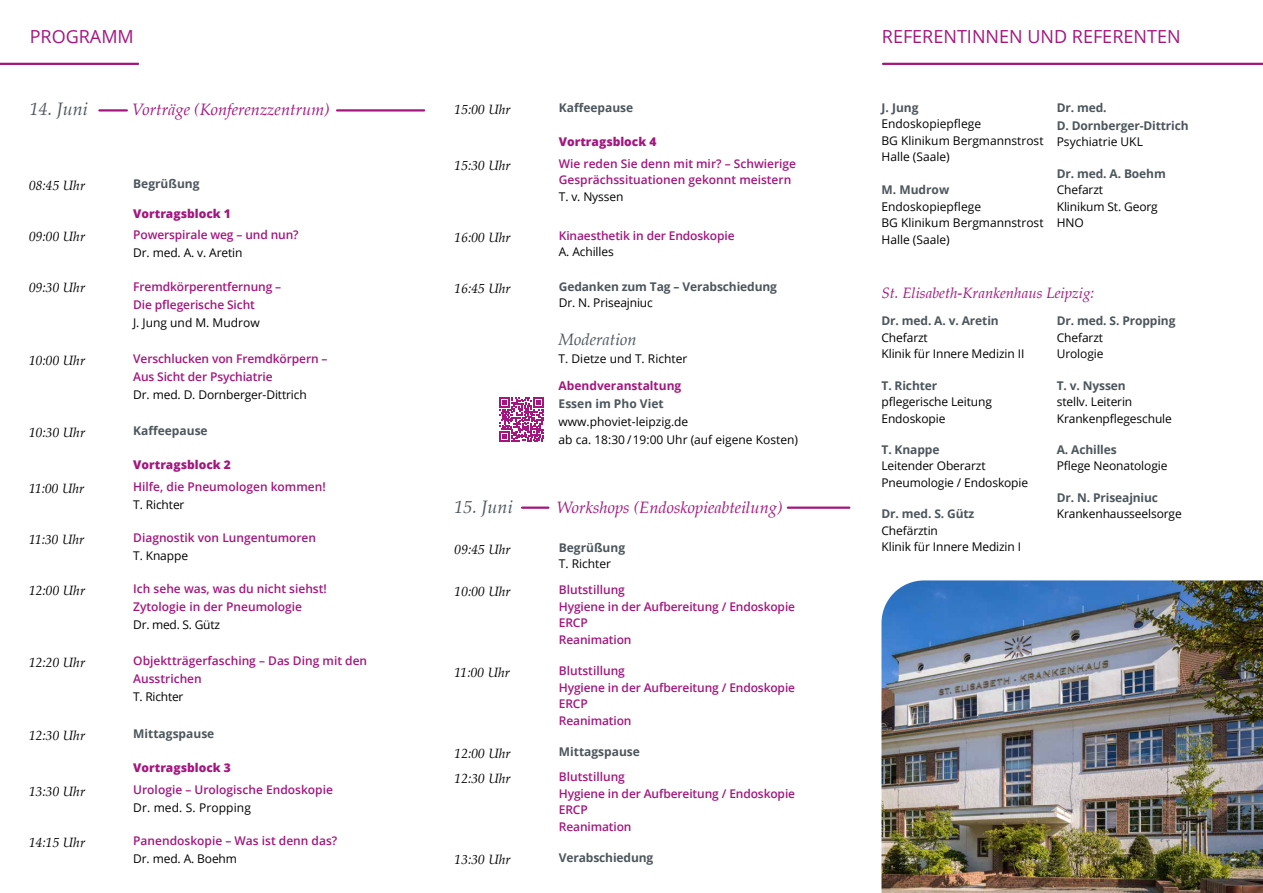
<style>
.page{position:relative;width:1263px;height:893px;background:#fff}
.page>*{position:absolute;margin:0;border:0;box-sizing:border-box;transform-origin:0 0}
.t1{font:18px "Open Sans";color:#a4167f}
.t2{font:italic 18px "Palatino";color:#4c565c}
.t3{font:italic 16.5px "Palatino";color:#a4167f}
.t4{font:italic 16.5px "Palatino";color:#4c565c}
.t5{font:italic 15px "Palatino";color:#a4167f}
.t6{font:italic 13.5px "Palatino";color:#000}
.t7{font:600 12px/16.5px "Open Sans";color:#a4167f}
.t8{font:12px/16.5px "Open Sans";letter-spacing:-.01em;color:#000}
.t9{font:700 12px/18px "Open Sans";letter-spacing:-.01em;color:#4c565c}
.t10{font:800 12px "Open Sans";color:#a4167f}
.t11{font:700 12px "Open Sans";color:#a4167f}
.t12{font:12px "Open Sans";letter-spacing:.01em;color:#000}
</style>
<div class="page">
<hr style="left:0;top:63px;width:138px;height:2px;background:#a4167f">
<hr style="left:337px;top:109px;width:87px;height:3px;background:#a4167f">
<hr style="left:99px;top:109px;width:28px;height:3px;background:#a4167f">
<hr style="left:883px;top:63px;width:380px;height:2px;background:#a4167f">
<hr style="left:788px;top:507px;width:61px;height:2px;background:#a4167f">
<hr style="left:522px;top:507px;width:26px;height:2px;background:#a4167f">
<svg style="left:499px;top:397px;width:45px;height:45px"></svg>
<img style="left:881px;top:580px;width:382px;height:313px">
<h1 class="t1" style="left:30px;top:24px;width:106px">PROGRAMM</h1>
<h1 class="t2" style="left:30px;top:94px;width:60px">14. Juni</h1>
<h2 class="t3" style="left:132px;top:96px;width:199px">Vorträge (Konferenzzentrum)</h2>
<p class="t6" style="left:29px;top:174px;width:58px">08:45 Uhr</p>
<p class="t9" style="left:133px;top:174px;width:68px">Begrüßung</p>
<p class="t10" style="left:133px;top:204px;width:99px">Vortragsblock 1</p>
<p class="t6" style="left:29px;top:225px;width:58px">09:00 Uhr</p>
<p class="t7" style="left:133px;top:227px;width:167px">Powerspirale weg – und nun?</p>
<p class="t8" style="left:133px;top:245px;width:111px">Dr. med. A. v. Aretin</p>
<p class="t6" style="left:29px;top:276px;width:58px">09:30 Uhr</p>
<p class="t7" style="left:133px;top:277px;width:150px;line-height:18px">Fremdkörperentfernung –<br>Die pflegerische Sicht</p>
<p class="t8" style="left:133px;top:314px;width:128px">J. Jung und M. Mudrow</p>
<p class="t6" style="left:29px;top:349px;width:58px">10:00 Uhr</p>
<p class="t7" style="left:133px;top:349px;width:196px;line-height:18px">Verschlucken von Fremdkörpern –<br>Aus Sicht der Psychiatrie</p>
<p class="t8" style="left:133px;top:386px;width:175px">Dr. med. D. Dornberger-Dittrich</p>
<p class="t6" style="left:29px;top:421px;width:58px">10:30 Uhr</p>
<p class="t9" style="left:133px;top:421px;width:76px">Kaffeepause</p>
<p class="t10" style="left:133px;top:456px;width:99px">Vortragsblock 2</p>
<p class="t6" style="left:29px;top:477px;width:57px">11:00 Uhr</p>
<p class="t7" style="left:133px;top:478px;width:194px">Hilfe, die Pneumologen kommen!</p>
<p class="t8" style="left:133px;top:496px;width:53px">T. Richter</p>
<p class="t6" style="left:29px;top:528px;width:57px">11:30 Uhr</p>
<p class="t7" style="left:133px;top:529px;width:184px">Diagnostik von Lungentumoren</p>
<p class="t8" style="left:133px;top:547px;width:56px">T. Knappe</p>
<p class="t6" style="left:29px;top:579px;width:58px">12:00 Uhr</p>
<p class="t7" style="left:133px;top:579px;width:195px;line-height:18px">Ich sehe was, was du nicht siehst!<br>Zytologie in der Pneumologie</p>
<p class="t8" style="left:133px;top:616px;width:88px">Dr. med. S. Gütz</p>
<p class="t6" style="left:29px;top:651px;width:58px">12:20 Uhr</p>
<p class="t7" style="left:133px;top:652px;width:235px;line-height:18px">Objektträgerfasching – Das Ding mit den<br>Ausstrichen</p>
<p class="t8" style="left:133px;top:688px;width:52px">T. Richter</p>
<p class="t6" style="left:29px;top:724px;width:58px">12:30 Uhr</p>
<p class="t9" style="left:133px;top:724px;width:83px">Mittagspause</p>
<p class="t10" style="left:133px;top:758px;width:99px">Vortragsblock 3</p>
<p class="t6" style="left:29px;top:780px;width:58px">13:30 Uhr</p>
<p class="t7" style="left:133px;top:781px;width:201px">Urologie – Urologische Endoskopie</p>
<p class="t12" style="left:133px;top:799px;width:119px">Dr. med. S. Propping</p>
<p class="t6" style="left:29px;top:831px;width:58px">14:15 Uhr</p>
<p class="t7" style="left:133px;top:832px;width:206px">Panendoskopie – Was ist denn das?</p>
<p class="t8" style="left:133px;top:850px;width:105px">Dr. med. A. Boehm</p>
<p class="t6" style="left:455px;top:98px;width:58px">15:00 Uhr</p>
<p class="t9" style="left:559px;top:98px;width:76px">Kaffeepause</p>
<p class="t10" style="left:559px;top:132px;width:99px">Vortragsblock 4</p>
<p class="t6" style="left:455px;top:154px;width:58px">15:30 Uhr</p>
<p class="t7" style="left:559px;top:155px;width:239px">Wie reden Sie denn mit mir? – Schwierige<br>Gesprächssituationen gekonnt meistern</p>
<p class="t8" style="left:559px;top:188px;width:66px">T. v. Nyssen</p>
<p class="t6" style="left:455px;top:226px;width:58px">16:00 Uhr</p>
<p class="t7" style="left:559px;top:227px;width:177px">Kinaesthetik in der Endoskopie</p>
<p class="t8" style="left:559px;top:243px;width:56px">A. Achilles</p>
<p class="t6" style="left:455px;top:277px;width:58px">16:45 Uhr</p>
<p class="t9" style="left:559px;top:277px;width:220px">Gedanken zum Tag – Verabschiedung</p>
<p class="t8" style="left:559px;top:295px;width:96px">Dr. N. Priseajniuc</p>
<h2 class="t4" style="left:559px;top:325px;width:79px">Moderation</h2>
<p class="t8" style="left:559px;top:350px;width:130px">T. Dietze und T. Richter</p>
<p class="t11" style="left:559px;top:377px;width:124px">Abendveranstaltung</p>
<p class="t9" style="left:559px;top:394px;width:107px">Essen im Pho Viet</p>
<p class="t8" style="left:559px;top:412px;width:241px;line-height:18px">www.phoviet-leipzig.de<br>ab ca. 18:30 / 19:00 Uhr (auf eigene Kosten)</p>
<h1 class="t2" style="left:455px;top:492px;width:60px">15. Juni</h1>
<h2 class="t3" style="left:557px;top:493px;width:227px">Workshops (Endoskopieabteilung)</h2>
<p class="t6" style="left:455px;top:538px;width:58px">09:45 Uhr</p>
<p class="t9" style="left:559px;top:538px;width:68px">Begrüßung</p>
<p class="t8" style="left:559px;top:555px;width:54px">T. Richter</p>
<p class="t6" style="left:455px;top:580px;width:58px">10:00 Uhr</p>
<p class="t7" style="left:559px;top:581px;width:238px">Blutstillung<br>Hygiene in der Aufbereitung / Endoskopie<br>ERCP<br>Reanimation</p>
<p class="t6" style="left:455px;top:661px;width:57px">11:00 Uhr</p>
<p class="t7" style="left:559px;top:662px;width:238px">Blutstillung<br>Hygiene in der Aufbereitung / Endoskopie<br>ERCP<br>Reanimation</p>
<p class="t6" style="left:455px;top:742px;width:58px">12:00 Uhr</p>
<p class="t9" style="left:559px;top:742px;width:83px">Mittagspause</p>
<p class="t6" style="left:455px;top:767px;width:58px">12:30 Uhr</p>
<p class="t7" style="left:559px;top:768px;width:238px">Blutstillung<br>Hygiene in der Aufbereitung / Endoskopie<br>ERCP<br>Reanimation</p>
<p class="t6" style="left:455px;top:848px;width:58px">13:30 Uhr</p>
<p class="t9" style="left:559px;top:848px;width:96px">Verabschiedung</p>
<h1 class="t1" style="left:882px;top:24px;width:300px">REFERENTINNEN UND REFERENTEN</h1>
<p class="t9" style="left:881px;top:98px;width:39px">J. Jung</p>
<p class="t8" style="left:881px;top:115px;width:164px">Endoskopiepflege<br>BG Klinikum Bergmannstrost<br>Halle (Saale)</p>
<p class="t9" style="left:881px;top:180px;width:69px">M. Mudrow</p>
<p class="t8" style="left:881px;top:198px;width:164px">Endoskopiepflege<br>BG Klinikum Bergmannstrost<br>Halle (Saale)</p>
<p class="t9" style="left:1057px;top:98px;width:133px">Dr. med.<br>D. Dornberger-Dittrich</p>
<p class="t8" style="left:1057px;top:133px;width:88px">Psychiatrie UKL</p>
<p class="t9" style="left:1057px;top:164px;width:111px">Dr. med. A. Boehm</p>
<p class="t8" style="left:1057px;top:181px;width:103px">Chefarzt<br>Klinikum St. Georg<br>HNO</p>
<p class="t5" style="left:881px;top:280px;width:214px">St. Elisabeth-Krankenhaus Leipzig:</p>
<p class="t9" style="left:881px;top:311px;width:119px">Dr. med. A. v. Aretin</p>
<p class="t8" style="left:881px;top:329px;width:144px">Chefarzt<br>Klinik für Innere Medizin II</p>
<p class="t9" style="left:881px;top:376px;width:57px">T. Richter</p>
<p class="t8" style="left:881px;top:393px;width:112px">pflegerische Leitung<br>Endoskopie</p>
<p class="t9" style="left:881px;top:440px;width:59px">T. Knappe</p>
<p class="t8" style="left:881px;top:457px;width:148px">Leitender Oberarzt<br>Pneumologie / Endoskopie</p>
<p class="t9" style="left:881px;top:505px;width:94px">Dr. med. S. Gütz</p>
<p class="t8" style="left:881px;top:522px;width:141px">Chefärztin<br>Klinik für Innere Medizin I</p>
<p class="t9" style="left:1057px;top:311px;width:120px">Dr. med. S. Propping</p>
<p class="t8" style="left:1057px;top:329px;width:48px">Chefarzt<br>Urologie</p>
<p class="t9" style="left:1057px;top:376px;width:71px">T. v. Nyssen</p>
<p class="t8" style="left:1057px;top:393px;width:117px">stellv. Leiterin<br>Krankenpflegeschule</p>
<p class="t9" style="left:1057px;top:440px;width:61px">A. Achilles</p>
<p class="t8" style="left:1057px;top:457px;width:112px">Pflege Neonatologie</p>
<p class="t9" style="left:1057px;top:488px;width:103px">Dr. N. Priseajniuc</p>
<p class="t8" style="left:1057px;top:505px;width:126px">Krankenhausseelsorge</p>
</div>
